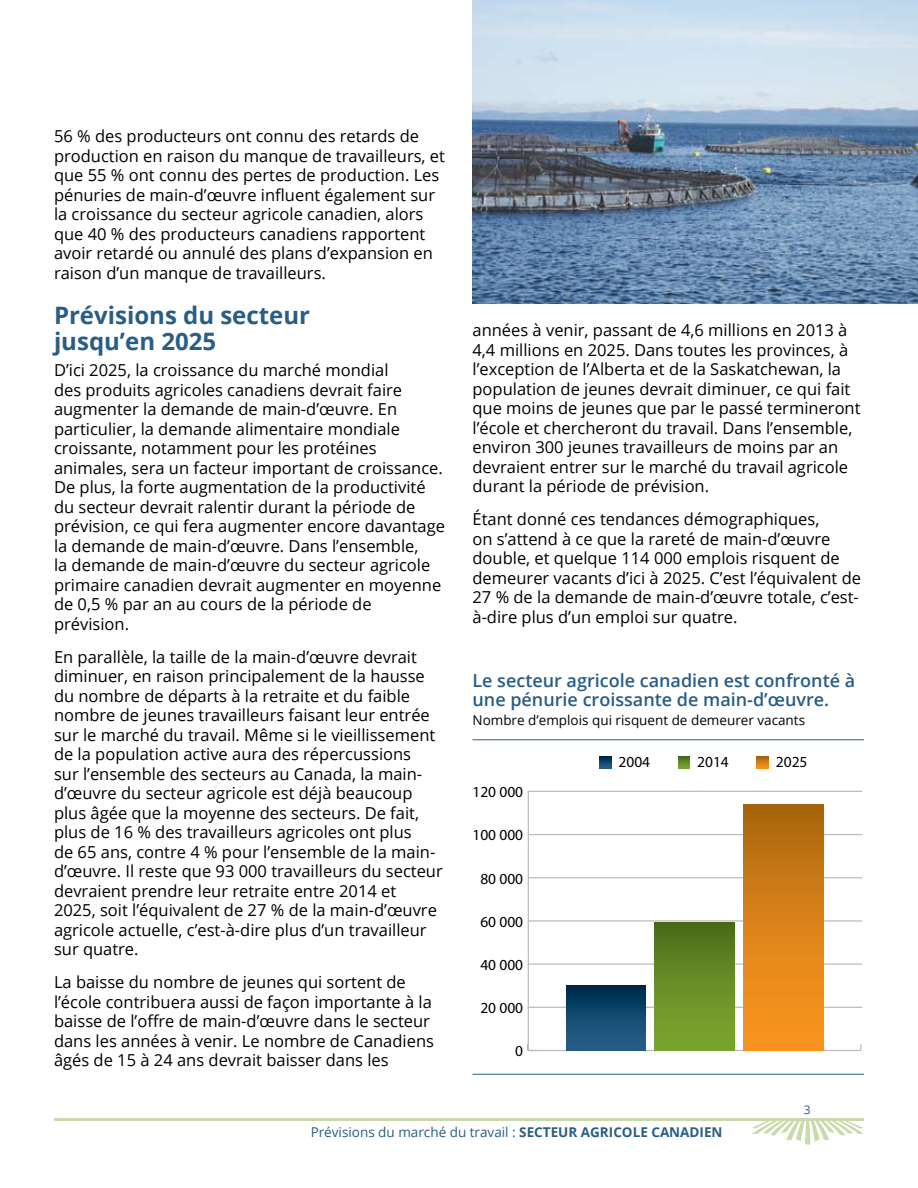
<style>
.page{position:relative;width:918px;height:1188px;background:#fff}
.page>*{position:absolute;margin:0;border:0;box-sizing:border-box;transform-origin:0 0}
.t1{font:700 24px/25.5px "Open Sans";color:#285d86}
.t2{font:600 18px/18.8px "Open Sans";color:#285d86}
.t3{font:16.5px/19.5px "Open Sans";color:#000}
.t4{font:15.45px "Myriad Pro";color:#000}
.t5{font:13.5px "Open Sans";color:#285d86}
.t6{font:13.5px "Open Sans";color:#000}
.t7{font:12px "Open Sans";color:#285d86}
.s1{font-weight:700}
</style>
<div class="page">
<svg style="left:752px;top:1121px;width:112px;height:24px"></svg>
<hr style="left:54px;top:1118px;width:810px;height:3px;background:#c9daac">
<svg style="left:600px;top:757px;width:11px;height:11px"></svg>
<svg style="left:678px;top:757px;width:12px;height:11px"></svg>
<svg style="left:757px;top:757px;width:12px;height:11px"></svg>
<hr style="left:528px;top:1050px;width:333px;height:1px;background:#bcbdc0">
<svg style="left:860px;top:1044px;width:2px;height:7px"></svg>
<hr style="left:528px;top:791px;width:1px;height:260px;background:#bcbdc0">
<hr style="left:528px;top:1007px;width:334px;height:1px;background:#bcbdc0">
<hr style="left:528px;top:963px;width:334px;height:2px;background:#bcbdc0">
<hr style="left:528px;top:920px;width:334px;height:2px;background:#bcbdc0">
<hr style="left:528px;top:877px;width:334px;height:1px;background:#bcbdc0">
<hr style="left:528px;top:834px;width:334px;height:1px;background:#bcbdc0">
<hr style="left:528px;top:791px;width:334px;height:1px;background:#bcbdc0">
<div style="left:743px;top:804px;width:80px;height:247px;background:linear-gradient(to bottom,#ad680f,#ff9921)"></div>
<div style="left:655px;top:923px;width:80px;height:128px;background:linear-gradient(to bottom,#4d6f1b,#7fa932)"></div>
<div style="left:566px;top:986px;width:80px;height:65px;background:linear-gradient(to bottom,#002d4d,#2b648f)"></div>
<hr style="left:472px;top:739px;width:392px;height:1px;background:#285d86">
<hr style="left:472px;top:1074px;width:392px;height:1px;background:#285d86">
<img style="left:472px;top:0;width:446px;height:303px">
<p class="t3" style="left:54px;top:126px;width:393px">56 % des producteurs ont connu des retards de production en raison du manque de travailleurs, et que 55 % ont connu des pertes de production. Les pénuries de main-d’œuvre influent également sur la croissance du secteur agricole canadien, alors que 40 % des producteurs canadiens rapportent avoir retardé ou annulé des plans d’expansion en raison d’un manque de travailleurs.</p>
<h1 class="t1" style="left:54px;top:302px;width:258px">Prévisions du secteur jusqu’en 2025</h1>
<p class="t3" style="left:54px;top:360px;width:393px">D’ici 2025, la croissance du marché mondial<br>des produits agricoles canadiens devrait faire augmenter la demande de main-d’œuvre. En particulier, la demande alimentaire mondiale croissante, notamment pour les protéines animales, sera un facteur important de croissance.<br>De plus, la forte augmentation de la productivité du secteur devrait ralentir durant la période de prévision, ce qui fera augmenter encore davantage la demande de main-d’œuvre. Dans l’ensemble,<br>la demande de main-d’œuvre du secteur agricole primaire canadien devrait augmenter en moyenne de 0,5 % par an au cours de la période de prévision.</p>
<p class="t3" style="left:54px;top:647px;width:390px">En parallèle, la taille de la main-d’œuvre devrait diminuer, en raison principalement de la hausse du nombre de départs à la retraite et du faible nombre de jeunes travailleurs faisant leur entrée sur le marché du travail. Même si le vieillissement de la population active aura des répercussions<br>sur l’ensemble des secteurs au Canada, la main&shy;d’œuvre du secteur agricole est déjà beaucoup plus âgée que la moyenne des secteurs. De fait, plus de 16 % des travailleurs agricoles ont plus<br>de 65 ans, contre 4 % pour l’ensemble de la main&shy;d’œuvre. Il reste que 93 000 travailleurs du secteur devraient prendre leur retraite entre 2014 et<br>2025, soit l’équivalent de 27 % de la main-d’œuvre agricole actuelle, c’est-à-dire plus d’un travailleur sur quatre.</p>
<p class="t3" style="left:54px;top:972px;width:382px">La baisse du nombre de jeunes qui sortent de l’école contribuera aussi de façon importante à la baisse de l’offre de main-d’œuvre dans le secteur dans les années à venir. Le nombre de Canadiens âgés de 15 à 24 ans devrait baisser dans les</p>
<p class="t3" style="left:473px;top:320px;width:390px">années à venir, passant de 4,6 millions en 2013 à 4,4 millions en 2025. Dans toutes les provinces, à l’exception de l’Alberta et de la Saskatchewan, la population de jeunes devrait diminuer, ce qui fait que moins de jeunes que par le passé termineront l’école et chercheront du travail. Dans l’ensemble, environ 300 jeunes travailleurs de moins par an devraient entrer sur le marché du travail agricole durant la période de prévision.</p>
<p class="t3" style="left:473px;top:509px;width:390px">Étant donné ces tendances démographiques,<br>on s’attend à ce que la rareté de main-d’œuvre double, et quelque 114 000 emplois risquent de demeurer vacants d’ici à 2025. C’est l’équivalent de 27 % de la demande de main-d’œuvre totale, c’est&shy;à-dire plus d’un emploi sur quatre.</p>
<p class="t2" style="left:472px;top:671px;width:384px">Le secteur agricole canadien est confronté à une pénurie croissante de main-d’œuvre.</p>
<p class="t6" style="left:472px;top:711px;width:334px">Nombre d’emplois qui risquent de demeurer vacants</p>
<p class="t4" style="left:472px;top:783px;width:52px">120 000</p>
<p class="t4" style="left:472px;top:826px;width:52px">100 000</p>
<p class="t4" style="left:480px;top:869px;width:44px">80 000</p>
<p class="t4" style="left:480px;top:912px;width:44px">60 000</p>
<p class="t4" style="left:480px;top:955px;width:44px">40 000</p>
<p class="t4" style="left:480px;top:998px;width:44px">20 000</p>
<p class="t4" style="left:515px;top:1042px;width:9px">0</p>
<p class="t4" style="left:619px;top:753px;width:33px">2004</p>
<p class="t4" style="left:697px;top:753px;width:33px">2014</p>
<p class="t4" style="left:776px;top:753px;width:33px">2025</p>
<p class="t7" style="left:804px;top:1102px;width:8px">3</p>
<p class="t5" style="left:311px;top:1123px;width:413px">Prévisions du marché du travail : <span class="s1">Secteur agricole canadien</span></p>
</div>
